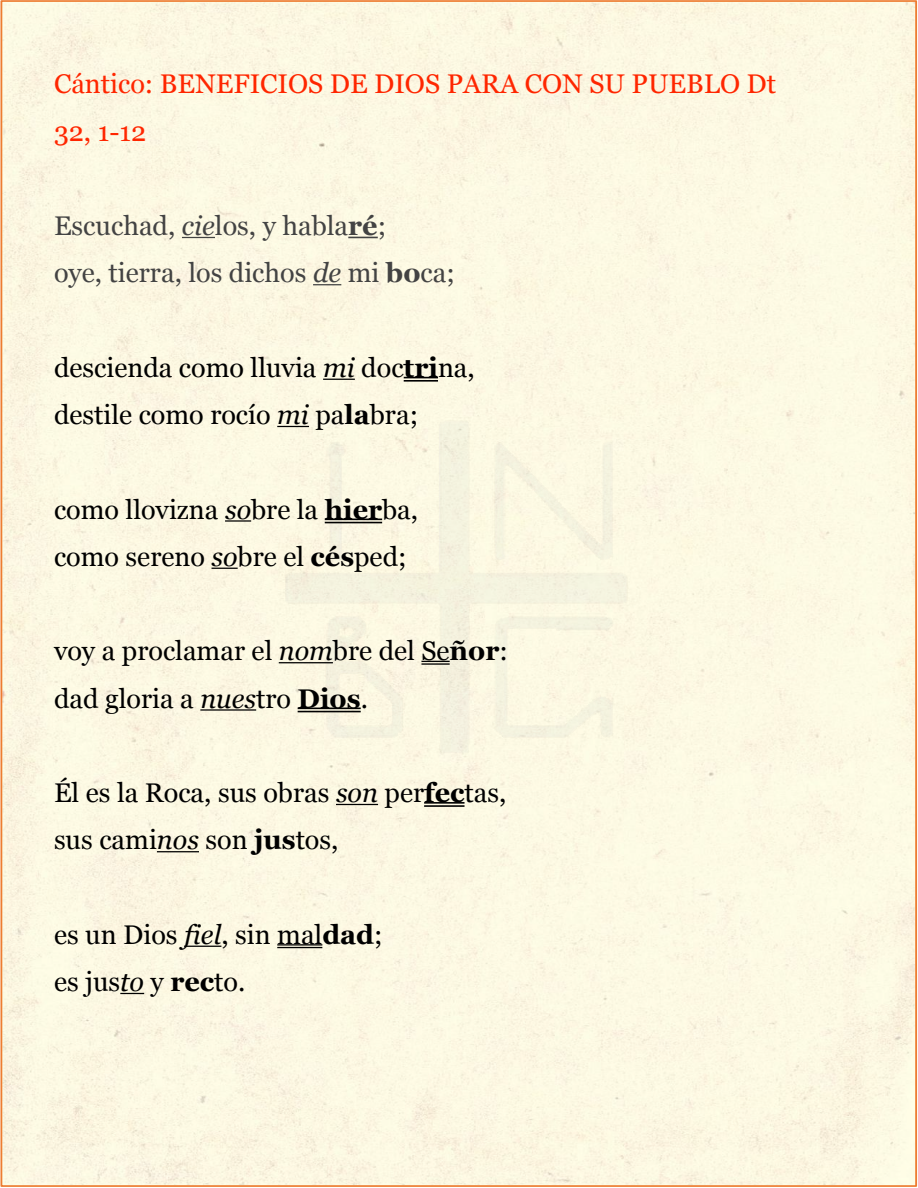
<style>
.page{position:relative;width:918px;height:1188px;background:#fff}
.page>*{position:absolute;margin:0;border:0;box-sizing:border-box;transform-origin:0 0}
.t1{font:27px/47.2px "Georgia";color:#000}
.t2{font:27px/47.2px "Georgia";color:#434343}
.t3{font:27px/47.2px "Georgia";color:#ff2600}
.s1{font-style:italic}
.s2{font-weight:700}
</style>
<div class="page">
<div style="left:4px;top:3px;width:910px;height:1181px;background:#fcf9e3"></div>
<img style="left:271px;top:416px;width:375px;height:355px">
<hr style="left:182px;top:237px;width:33px;height:1px;background:#434343">
<hr style="left:348px;top:237px;width:30px;height:1px;background:#434343">
<svg style="left:313px;top:284px;width:28px;height:1px"></svg>
<hr style="left:323px;top:379px;width:32px;height:1px;background:#000">
<hr style="left:404px;top:377px;width:34px;height:1px;background:#000">
<hr style="left:404px;top:380px;width:34px;height:2px;background:#000">
<hr style="left:277px;top:426px;width:32px;height:1px;background:#000">
<hr style="left:225px;top:520px;width:26px;height:2px;background:#000">
<hr style="left:325px;top:519px;width:57px;height:1px;background:#000">
<hr style="left:325px;top:522px;width:57px;height:1px;background:#000">
<svg style="left:212px;top:568px;width:26px;height:1px"></svg>
<hr style="left:279px;top:662px;width:54px;height:1px;background:#000">
<svg style="left:421px;top:661px;width:29px;height:1px"></svg>
<hr style="left:421px;top:663px;width:29px;height:2px;background:#000">
<hr style="left:200px;top:709px;width:56px;height:2px;background:#000">
<hr style="left:298px;top:708px;width:63px;height:1px;background:#000">
<hr style="left:298px;top:711px;width:63px;height:1px;background:#000">
<hr style="left:336px;top:804px;width:42px;height:1px;background:#000">
<hr style="left:424px;top:802px;width:41px;height:2px;background:#000">
<hr style="left:424px;top:805px;width:41px;height:2px;background:#000">
<hr style="left:157px;top:851px;width:42px;height:1px;background:#000">
<hr style="left:184px;top:946px;width:37px;height:1px;background:#000">
<hr style="left:277px;top:944px;width:45px;height:2px;background:#000">
<hr style="left:277px;top:947px;width:45px;height:1px;background:#000">
<svg style="left:120px;top:993px;width:24px;height:1px"></svg>
<p class="t3" style="left:54px;top:59px;width:724px">Cántico: BENEFICIOS DE DIOS PARA CON SU PUEBLO Dt<br>32, 1-12</p>
<p class="t2" style="left:54px;top:201px;width:402px">Escuchad, <span class="s1">cie</span>los, y habla<span class="s2">ré</span>;<br>oye, tierra, los dichos <span class="s1">de</span> mi <span class="s2">bo</span>ca;</p>
<p class="t1" style="left:54px;top:343px;width:422px">descienda como lluvia <span class="s1">mi</span> doc<span class="s2">tri</span>na, destile como rocío <span class="s1">mi</span> pa<span class="s2">la</span>bra;</p>
<p class="t1" style="left:54px;top:485px;width:366px">como llovizna <span class="s1">so</span>bre la <span class="s2">hier</span>ba, como sereno <span class="s1">so</span>bre el <span class="s2">cés</span>ped;</p>
<p class="t1" style="left:54px;top:626px;width:455px">voy a proclamar el <span class="s1">nom</span>bre del Se<span class="s2">ñor</span>: dad gloria a <span class="s1">nues</span>tro <span class="s2">Dios</span>.</p>
<p class="t1" style="left:54px;top:768px;width:454px">Él es la Roca, sus obras <span class="s1">son</span> per<span class="s2">fec</span>tas, sus cami<span class="s1">nos</span> son <span class="s2">jus</span>tos,</p>
<p class="t1" style="left:54px;top:910px;width:330px">es un Dios <span class="s1">fiel</span>, sin mal<span class="s2">dad</span>; es jus<span class="s1">to</span> y <span class="s2">rec</span>to.</p>
</div>
